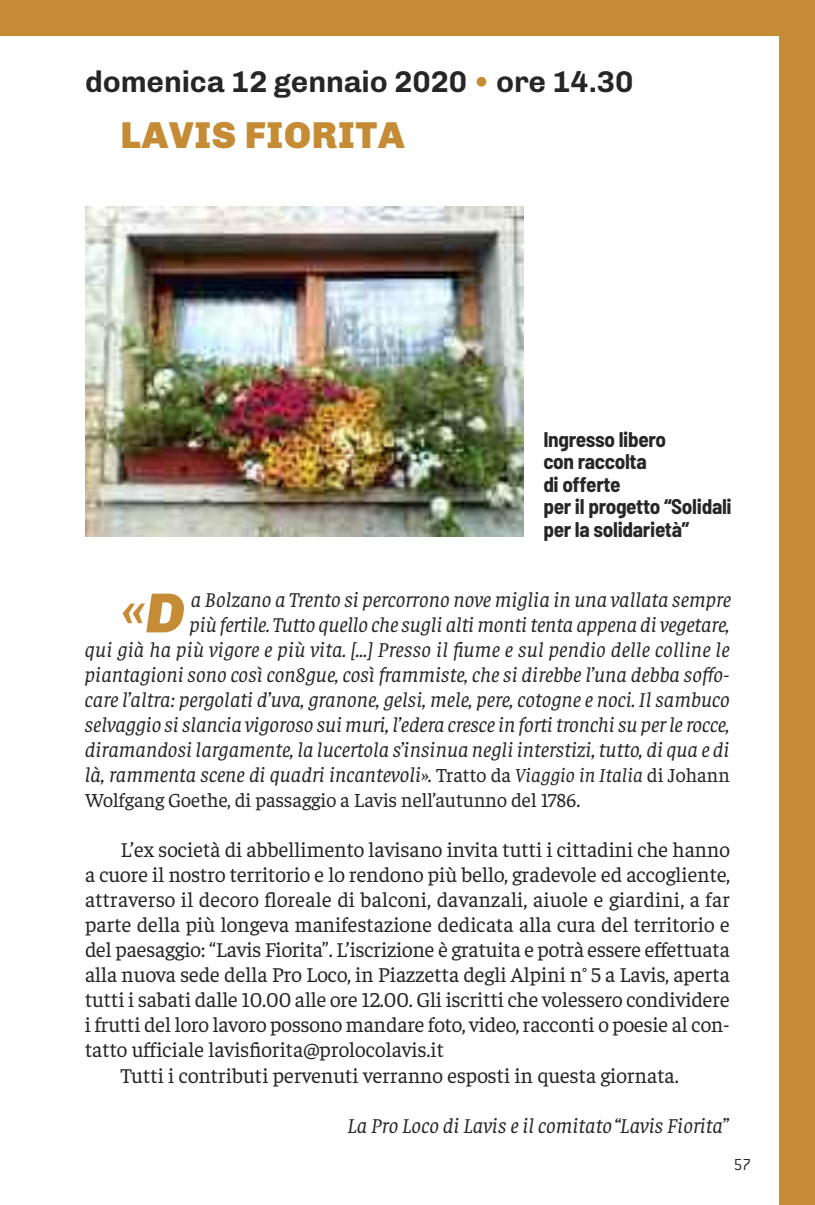
<style>
.page{position:relative;width:815px;height:1205px;background:#fff}
.page>*{position:absolute;margin:0;border:0;box-sizing:border-box;transform-origin:0 0}
.t1{font:italic 900 56.5px "Chivo";color:#c58c35}
.t2{font:900 37.5px "Chivo";letter-spacing:.02em;color:#c58c35}
.t3{font:700 30px "Chivo";letter-spacing:-.005em;color:#272627}
.t4{font:21.25px "Faustina";color:#272627}
.t5{font:italic 21.25px/25px "Faustina";color:#272627;text-align:right}
.t6{font:700 semi-condensed 21.25px/22.5px "Barlow";letter-spacing:-.015em;color:#272627}
.t7{font:20px "Faustina";color:#272627}
.t8{font:300 17.5px "Conduit ITC";color:#272627}
.s1{color:#c58c35}
.s2{font-style:normal;font-size:20px}
.s3{font-size:20px}
</style>
<div class="page">
<div style="left:0;top:0;width:815px;height:35px;background:#c58c35"></div>
<div style="left:780px;top:0;width:35px;height:1205px;background:#c58c35"></div>
<img style="left:85px;top:206px;width:438px;height:330px">
<h3 class="t3" style="left:85px;top:64px;width:550px">domenica 12 gennaio 2020 <span class="s1">•</span> ore 14.30</h3>
<h2 class="t2" style="left:121px;top:112px;width:286px">LAVIS FIORITA</h2>
<p class="t6" style="left:543px;top:429px;width:190px">Ingresso libero<br>con raccolta<br>di offerte<br>per il progetto “Solidali per la solidarietà”</p>
<p class="t5" style="left:85px;top:586px;width:648px">a Bolzano a Trento si percorrono nove miglia in una vallata sempre<br>più fertile. Tutto quello che sugli altimontitenta appena di vegetare,<br>qui già ha più vigore e più vita. […] Presso il fiume e sul pendio delle colline le piantagioni sono così con8gue, così frammiste, che si direbbe l’una debba soffo&shy;care l’altra: pergolati d’uva, granone, gelsi, mele, pere, cotogne e noci. Il sambuco selvaggio si slancia vigoroso suimuri, l’edera crescein fortitronchi su perlerocce, diramandosi largamente, la lucertola s’insinua negli interstizi, tutto, di qua e di là, rammenta scene di quadri incantevoli». <span class="s2">Tratto da</span> <span class="s3">Viaggio in Italia</span> <span class="s2">di Johann</span></p>
<p class="t7" style="left:85px;top:787px;width:497px">Wolfgang Goethe, di passaggio a Lavis nell’autunno del 1786.</p>
<p class="t4" style="left:120px;top:836px;width:611px">L’ex società di abbellimento lavisano invita tutti i cittadini che hanno</p>
<p class="t4" style="left:85px;top:861px;width:646px">a cuore il nostro territorio e lo rendono più bello, gradevole ed accogliente,</p>
<p class="t4" style="left:85px;top:886px;width:646px">attraverso il decoro floreale di balconi, davanzali, aiuole e giardini, a far</p>
<p class="t4" style="left:85px;top:911px;width:646px">parte della più longeva manifestazione dedicata alla cura del territorio e</p>
<p class="t4" style="left:85px;top:936px;width:646px">del paesaggio: “Lavis Fiorita”. L’iscrizione è gratuita e potrà essere effettuata</p>
<p class="t4" style="left:85px;top:961px;width:646px">alla nuova sede della Pro Loco, in Piazzetta degli Alpini n° 5 a Lavis, aperta</p>
<p class="t4" style="left:85px;top:986px;width:646px">tutti i sabati dalle 10.00 alle ore 12.00. Gli iscritti che volessero condividere</p>
<p class="t4" style="left:85px;top:1011px;width:646px">i frutti del loro lavoro possono mandare foto, video, racconti o poesie al con-</p>
<p class="t4" style="left:85px;top:1036px;width:360px">tatto ufficiale lavisfiorita@prolocolavis.it</p>
<p class="t4" style="left:120px;top:1061px;width:560px">Tutti i contributi pervenuti verranno esposti in questa giornata.</p>
<p class="t5" style="left:347px;top:1111px;width:384px">La Pro Loco di Lavis e il comitato“Lavis Fiorita”</p>
<h1 class="t1" style="left:120px;top:579px;width:66px">«D</h1>
<p class="t8" style="left:733px;top:1155px;width:19px">57</p>
</div>
